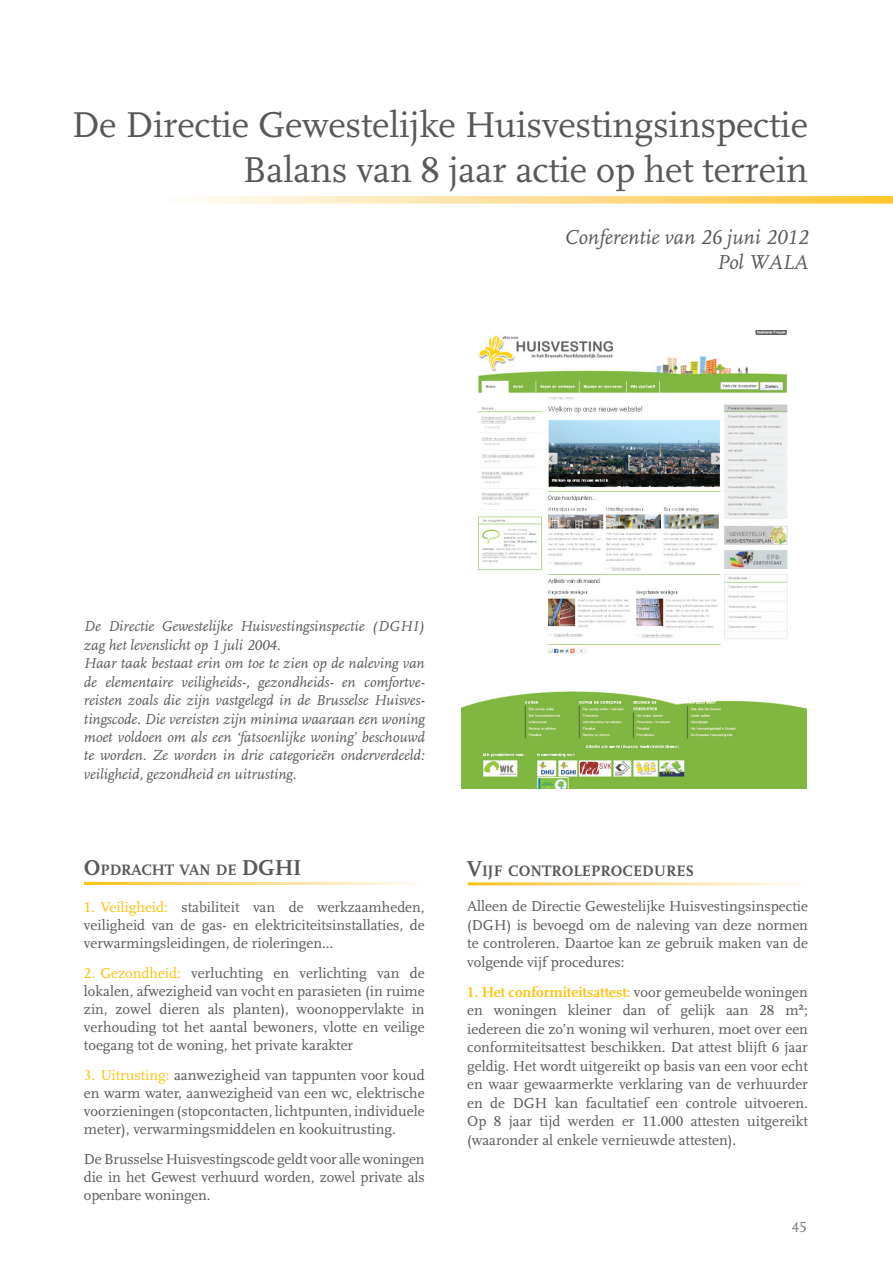
<style>
.page{position:relative;width:893px;height:1263px;background:#fff}
.page>*{position:absolute;margin:0;border:0;box-sizing:border-box;transform-origin:0 0}
.t1{font:37.5px/45px "Scala LF";letter-spacing:-.005em;color:#57585a;text-align:right}
.t2{font:700 22.5px "Scala LF";color:#57585a}
.t3{font:italic 21px/25.2px "Scala LF";color:#57585a;text-align:right}
.t4{font:700 15.75px "Scala LF";color:#57585a}
.t5{font:15px/18.5px "Scala LF";color:#57585a;text-align:justify}
.t6{font:italic 15px/18.5px "Scala LF";color:#57585a}
.t7{font:15px "Scala LF";color:#76787b}
.s1{font-size:22.5px}
.s2{color:#fec210}
.s3{font-weight:700;color:#fec210}
</style>
<div class="page">
<svg style="left:196px;top:196px;width:697px;height:8px;background:#fee099"></svg>
<img style="left:462px;top:330px;width:345px;height:458px">
<h1 class="t1" style="left:72px;top:103px;width:738px">De Directie Gewestelijke Huisvestingsinspectie<br>Balans van 8 jaar actie op het terrein</h1>
<h3 class="t3" style="left:565px;top:225px;width:245px">Conferentie van 26 juni 2012<br>Pol WALA</h3>
<p class="t6" style="left:84px;top:618px;width:342px">De Directie Gewestelijke Huisvestingsinspectie (DGHI) zag het levenslicht op 1 juli 2004.<br>Haar taak bestaat erin om toe te zien op de naleving van de elementaire veiligheids-, gezondheids- en comfortve&shy;reisten zoals die zijn vastgelegd in de Brusselse Huisves&shy;tingscode. Die vereisten zijn minima waaraan een woning moet voldoen om als een ‘fatsoenlijke woning’ beschouwd te worden. Ze worden in drie categorieën onderverdeeld: veiligheid, gezondheid en uitrusting.</p>
<p class="t4" style="left:84px;top:861px;width:176px"><span class="s1">O</span>PDRACHT VAN DE <span class="s1">DGH</span></p>
<h2 class="t2" style="left:293px;top:855px;width:10px">I</h2>
<p class="t5" style="left:84px;top:898px;width:342px;line-height:18px"><span class="s2">1. Veiligheid:</span> stabiliteit van de werkzaamheden, veiligheid van de gas- en elektriciteitsinstallaties, de verwarmingsleidingen, de rioleringen...</p>
<p class="t5" style="left:84px;top:964px;width:342px;line-height:18px"><span class="s2">2. Gezondheid:</span> verluchting en verlichting van de lokalen, afwezigheid van vocht en parasieten (in ruime zin, zowel dieren als planten), woonoppervlakte in verhouding tot het aantal bewoners, vlotte en veilige toegang tot de woning, het private karakter</p>
<p class="t5" style="left:84px;top:1066px;width:342px"><span class="s2">3. Uitrusting:</span> aanwezigheid van tappunten voor koud en warm water, aanwezigheid van een wc, elektrische voorzieningen (stopcontacten, lichtpunten, individuele meter), verwarmingsmiddelen en kookuitrusting.</p>
<p class="t5" style="left:84px;top:1150px;width:342px;line-height:18px">De Brusselse Huisvestingscode geldt voor alle woningen die in het Gewest verhuurd worden, zowel private als openbare woningen.</p>
<p class="t4" style="left:467px;top:862px;width:229px"><span class="s1">V</span>IJF CONTROLEPROCEDURES</p>
<p class="t5" style="left:467px;top:897px;width:342px">Alleen de Directie Gewestelijke Huisvestingsinspectie (DGH) is bevoegd om de naleving van deze normen te controleren. Daartoe kan ze gebruik maken van de volgende vijf procedures:</p>
<p class="t5" style="left:467px;top:983px;width:342px"><span class="s3">1. Het conformiteitsattest:</span> voor gemeubelde woningen en woningen kleiner dan of gelijk aan 28 m²; iedereen die zo’n woning wil verhuren, moet over een conformiteitsattest beschikken. Dat attest blijft 6 jaar geldig. Het wordt uitgereikt op basis van een voor echt en waar gewaarmerkte verklaring van de verhuurder en de DGH kan facultatief een controle uitvoeren.<br>Op 8 jaar tijd werden er 11.000 attesten uitgereikt (waaronder al enkele vernieuwde attesten).</p>
<p class="t7" style="left:792px;top:1218px;width:16px">45</p>
</div>
